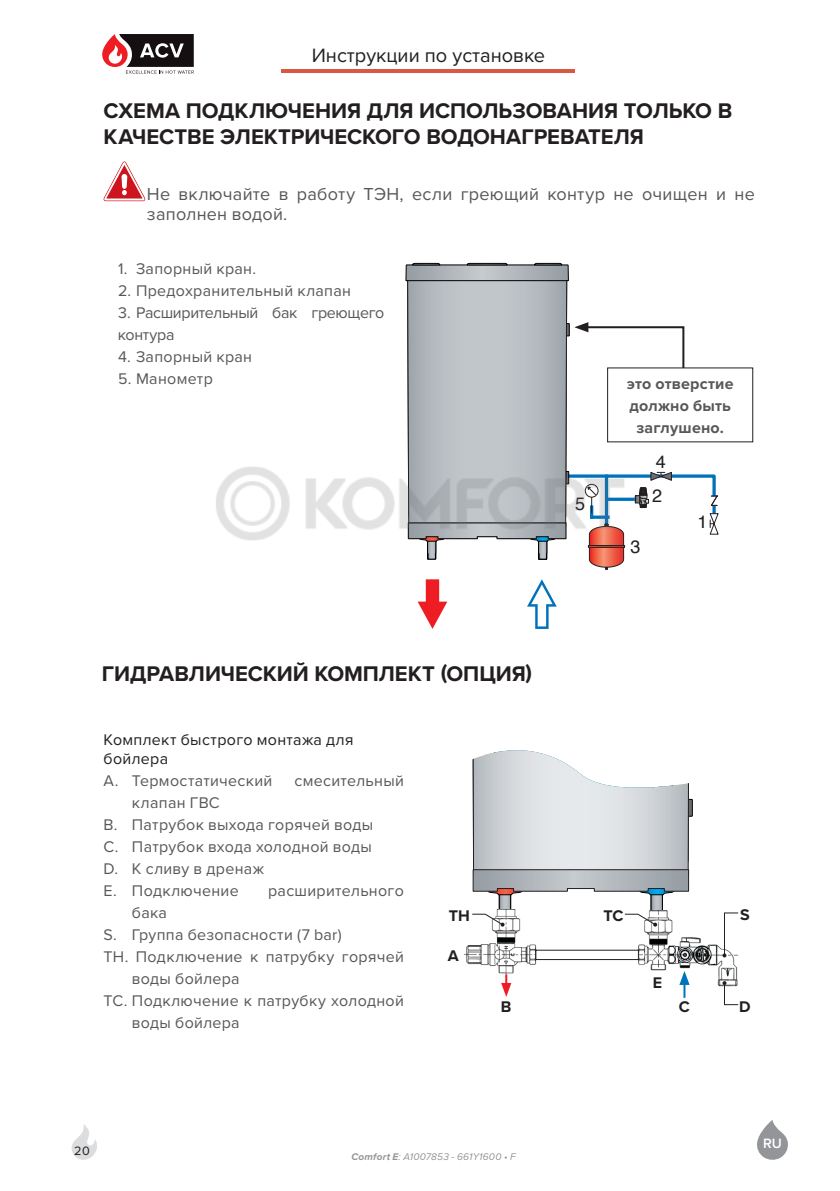
<style>
.page{position:relative;width:840px;height:1191px;background:#fff}
.page>*{position:absolute;margin:0;border:0;box-sizing:border-box;transform-origin:0 0}
.TITRE_PARA{font:700 22px/26px "Proxima Nova";letter-spacing:-.005em;color:#231f20}
.t1{font:20px "Proxima Nova";color:#231f20}
.texte_remarque{font:18px/20px "Proxima Nova";letter-spacing:.015em;color:#57585a}
.t2{font:18px "Helvetica";color:#231f20}
.Textes_légendes{font:16px/22px "Proxima Nova";letter-spacing:.02em;color:#57585a}
.Textes_légendes-2{font:16px/22px "Proxima Nova";letter-spacing:-.02em;color:#57585a}
.Textes_Notices{font:16px/19.2px "Proxima Nova";letter-spacing:.02em;color:#231f20}
.Textes_légendes-3{font:700 16px/22px "Proxima Nova";letter-spacing:.015em;color:#57585a;text-align:center}
.t3{font:700 16px "Proxima Nova";color:#231f20}
.t4{font:600 14px "Proxima Nova";color:#fff}
.t5{font:12.6px "Proxima Nova";color:#231f20}
.t6{font:italic 10px "Proxima Nova";letter-spacing:.02em;color:#939598}
.s1{font-weight:700}
</style>
<div class="page">
<hr style="left:281px;top:69px;width:293px;height:4px;background:#d95842">
<svg style="left:103px;top:161px;width:43px;height:40px"></svg>
<div style="left:121px;top:174px;width:6px;height:15px;background:#fff;border-radius:3px"></div>
<svg style="left:102px;top:34px;width:92px;height:40px"></svg>
<svg style="left:757px;top:1120px;width:31px;height:40px"></svg>
<svg style="left:71px;top:1124px;width:26px;height:36px"></svg>
<img style="left:463px;top:926px;width:73px;height:47px">
<img style="left:637px;top:926px;width:37px;height:45px">
<img style="left:674px;top:937px;width:64px;height:49px">
<svg style="left:722px;top:912px;width:16px;height:45px"></svg>
<svg style="left:722px;top:981px;width:16px;height:24px"></svg>
<svg style="left:501px;top:974px;width:10px;height:23px"></svg>
<svg style="left:679px;top:971px;width:10px;height:26px"></svg>
<svg style="left:472px;top:750px;width:220px;height:176px"></svg>
<svg style="left:417px;top:579px;width:30px;height:50px"></svg>
<svg style="left:527px;top:579px;width:29px;height:50px"></svg>
<svg style="left:405px;top:262px;width:314px;height:307px"></svg>
<img style="left:216px;top:457px;width:413px;height:92px">
<p class="t1" style="left:311px;top:41px;width:235px">Инструкции по установке</p>
<p class="TITRE_PARA" style="left:103px;top:97px;width:630px">СХЕМА ПОДКЛЮЧЕНИЯ ДЛЯ ИСПОЛЬЗОВАНИЯ ТОЛЬКО В<br>КАЧЕСТВЕ ЭЛЕКТРИЧЕСКОГО ВОДОНАГРЕВАТЕЛЯ</p>
<p class="texte_remarque" style="left:147px;top:183px;width:609px">Не включайте в работу ТЭН, если греющий контур не очищен и не заполнен водой.</p>
<p class="Textes_légendes" style="left:118px;top:256px;width:139px">1. Запорный кран.</p>
<p class="Textes_légendes" style="left:118px;top:278px;width:234px">2. Предохранительный клапан</p>
<p class="Textes_légendes-2" style="left:118px;top:300px;width:268px">3. Расширительный бак греющего контура</p>
<p class="Textes_légendes" style="left:118px;top:344px;width:135px">4. Запорный кран</p>
<p class="Textes_légendes" style="left:118px;top:366px;width:96px">5. Манометр</p>
<p class="t2" style="left:575px;top:490px;width:11px">5</p>
<p class="Textes_légendes-3" style="left:626px;top:372px;width:108px">это отверстие должно быть заглушено.</p>
<p class="t2" style="left:655px;top:448px;width:11px">4</p>
<p class="t2" style="left:651px;top:482px;width:11px">2</p>
<p class="t2" style="left:630px;top:533px;width:11px">3</p>
<p class="t2" style="left:697px;top:507px;width:11px">1</p>
<p class="TITRE_PARA" style="left:102px;top:660px;width:431px">ГИДРАВЛИЧЕСКИЙ КОМПЛЕКТ (ОПЦИЯ)</p>
<p class="Textes_Notices" style="left:103px;top:729px;width:251px">Комплект быстрого монтажа для бойлера</p>
<p class="Textes_légendes" style="left:103px;top:769px;width:170px">A. Термостатический</p>
<p class="Textes_légendes" style="left:294px;top:769px;width:111px">смесительный</p>
<p class="Textes_légendes" style="left:132px;top:791px;width:89px">клапан ГВС</p>
<p class="Textes_légendes" style="left:103px;top:813px;width:271px">B. Патрубок выхода горячей воды</p>
<p class="Textes_légendes" style="left:103px;top:835px;width:270px">C. Патрубок входа холодной воды</p>
<p class="Textes_légendes" style="left:103px;top:857px;width:162px">D. К сливу в дренаж</p>
<p class="Textes_légendes" style="left:103px;top:879px;width:137px">E. Подключение</p>
<p class="Textes_légendes" style="left:268px;top:879px;width:137px">расширительного</p>
<p class="Textes_légendes" style="left:132px;top:901px;width:36px">бака</p>
<p class="Textes_légendes" style="left:103px;top:923px;width:239px">S. Группа безопасности (7 bar)</p>
<p class="Textes_légendes" style="left:132px;top:945px;width:273px;text-indent:-28px">TH. Подключение к патрубку горячей воды бойлера</p>
<p class="Textes_légendes" style="left:132px;top:989px;width:273px;text-indent:-28px">TC. Подключение к патрубку холодной воды бойлера</p>
<p class="t3" style="left:448px;top:904px;width:23px">TH</p>
<p class="t3" style="left:603px;top:904px;width:21px">TC</p>
<p class="t3" style="left:447px;top:944px;width:12px">A</p>
<p class="t3" style="left:500px;top:994px;width:12px">B</p>
<p class="t3" style="left:739px;top:903px;width:11px">S</p>
<p class="t3" style="left:652px;top:970px;width:11px">E</p>
<p class="t3" style="left:678px;top:994px;width:12px">C</p>
<p class="t3" style="left:738px;top:994px;width:13px">D</p>
<p class="t5" style="left:74px;top:1141px;width:17px">20</p>
<p class="t6" style="left:351px;top:1149px;width:166px"><span class="s1">Comfort E</span>: A1007853 - 661Y1600 • F</p>
<p class="t4" style="left:762px;top:1132px;width:20px">RU</p>
</div>
